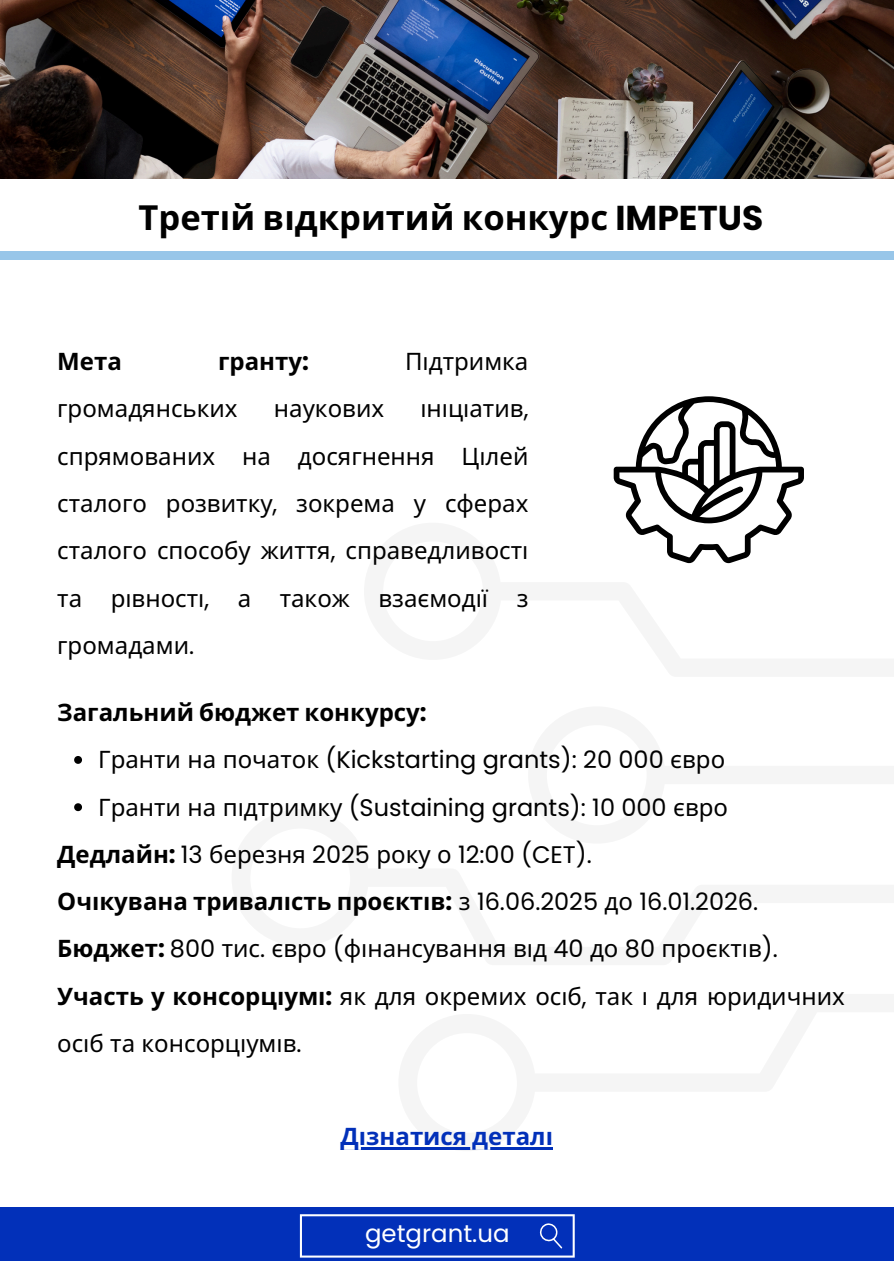
<style>
.page{position:relative;width:894px;height:1264px;background:#fff}
.page>*{position:absolute;margin:0;border:0;box-sizing:border-box;transform-origin:0 0}
.t1{font:700 34.5px "Noto Sans";color:#000}
.t2{font:24.45px "Poppins";color:#fff}
.t3{font:24px/47.2px "Noto Sans";color:#000}
.t4{font:24px "Poppins";color:#000}
.t5{font:700 24px "Noto Sans";color:#000}
.t6{font:700 24px "Noto Sans";color:#0230b9}
.s1{font-family:"Poppins"}
.s2{font-family:"Noto Sans"}
.s3{font-weight:700}
.s4{font-family:"Poppins";font-weight:700}
</style>
<div class="page">
<img style="left:0;top:0;width:893px;height:178px">
<div style="left:0;top:1207px;width:893px;height:53px;background:#0230b9"></div>
<svg style="left:300px;top:1214px;width:274px;height:43px"></svg>
<div style="left:0;top:251px;width:893px;height:8px;background:#98c6e9"></div>
<svg style="left:613px;top:396px;width:190px;height:167px"></svg>
<svg style="left:74px;top:756px;width:8px;height:7px"></svg>
<svg style="left:74px;top:803px;width:8px;height:8px"></svg>
<hr style="left:340px;top:1146px;width:213px;height:3px;background:#0230b9">
<h4 class="t1" style="left:138px;top:193px;width:626px">Треті й відкритий конкурс <span class="s1">IMPETUS</span></h4>
<h2 class="t5" style="left:57px;top:344px;width:66px">Мета</h2>
<h2 class="t5" style="left:218px;top:344px;width:92px">гранту<span class="s1">:</span></h2>
<h2 class="t3" style="left:405px;top:337px;width:125px">Підтримка</h2>
<h2 class="t3" style="left:57px;top:384px;width:182px">громадянських</h2>
<h2 class="t3" style="left:274px;top:384px;width:112px">наукових</h2>
<h2 class="t3" style="left:57px;top:384px;width:472px;text-indent:363px">і ні ціатив<span class="s1">, </span>спрямованих на досягнення Цілей сталого розвитку<span class="s1">,</span> зокрема у сферах сталого способу життя<span class="s1">,</span> справедливості та рі вності<span class="s1">,</span> а також взаємодії з громадами<span class="s1">.</span></h2>
<p class="t5" style="left:57px;top:695px;width:371px">Загальний бюджет конкурсу<span class="s1">:</span></p>
<p class="t4" style="left:98px;top:743px;width:628px"><span class="s2">Гранти на початок</span> (Kickstarting grants): 20 000 <span class="s2">євро</span></p>
<h3 class="t4" style="left:98px;top:790px;width:631px"><span class="s2">Гранти на підтримку</span> (Sustaining grants): 10 000 <span class="s2">євро</span></h3>
<p class="t3" style="left:57px;top:830px;width:788px"><span class="s3">Дедлайн</span><span class="s4">:</span> <span class="s1">13</span> березня <span class="s1">2025</span> року о <span class="s1">12:00 (CET).<br></span><span class="s3">Очі кувана тривалість проєкті в</span><span class="s4">:</span> з <span class="s1">16.06.2025</span> до <span class="s1">16.01.2026.<br></span><span class="s3">Бюджет</span><span class="s4">:</span> <span class="s1">800</span> тис<span class="s1">.</span> євро <span class="s1">(</span>фі нансування від <span class="s1">40</span> до <span class="s1">80</span> проєкті в<span class="s1">).<br></span><span class="s3">Участь у консорціумі</span><span class="s4">:</span> як для окремих осіб<span class="s1">,</span> так і для юридичних осі б та консорціумі в<span class="s1">.</span></p>
<p class="t6" style="left:340px;top:1118px;width:210px">Дізнатися деталі</p>
<h2 class="t2" style="left:365px;top:1216px;width:146px">getgrant.ua</h2>
</div>
